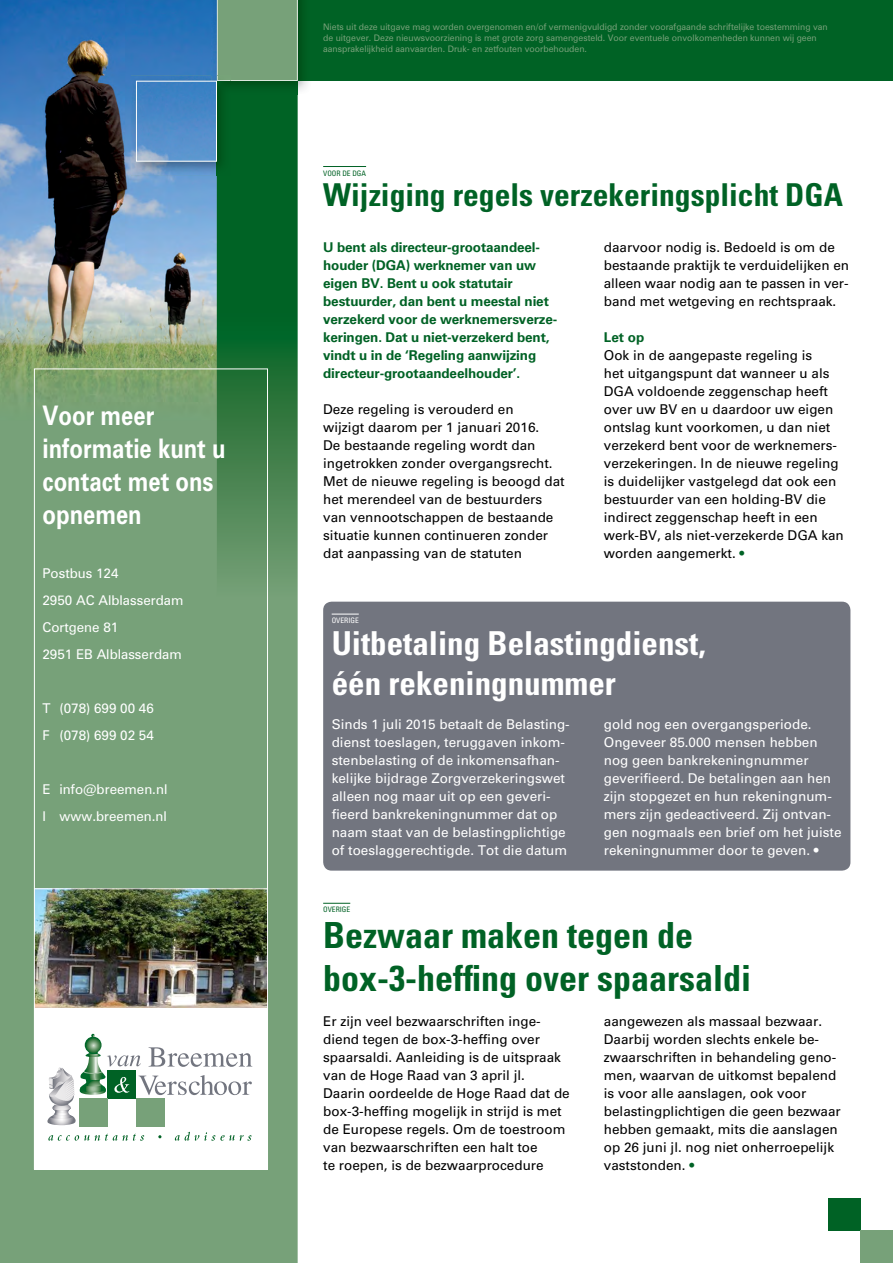
<style>
.page{position:relative;width:893px;height:1263px;background:#77a179}
.page>*{position:absolute;margin:0;border:0;box-sizing:border-box;transform-origin:0 0}
.t1{font:700 condensed 36px/43.2px "Univers LT Std";color:#006225}
.t2{font:700 condensed 33px/39.6px "Univers LT Std";color:#fff}
.t3{font:700 condensed 31.5px "Univers LT Std";color:#006225}
.t4{font:700 27px/33px "Zurich BT";color:#fff;scale:.83 1}
.t5{font:13.5px/18px "Univers LT Std";color:#000}
.t6{font:13.5px/18px "Univers LT Std";color:#fff}
.t7{font:700 13.5px/18px "Univers LT Std";letter-spacing:-.01em;color:#006225}
.t8{font:13.5px/27px "Zurich BT";color:#fff}
.t9{font:9px/10.8px "Zurich BT";color:#77a179}
.t10{font:condensed 7.5px "Univers LT Std";color:#006225}
.t11{font:condensed 7.5px "Univers LT Std";color:#fff}
.s1{color:#006225}
</style>
<div class="page">
<img style="left:0;top:0;width:217px;height:420px">
<div style="left:298px;top:81px;width:595px;height:1182px;background:#fff"></div>
<div style="left:217px;top:0;width:676px;height:81px;background:#006225"></div>
<svg style="left:217px;top:94px;width:81px;height:1169px"></svg>
<div style="left:828px;top:1198px;width:32px;height:32px;background:#006225"></div>
<div style="left:860px;top:1230px;width:33px;height:33px;background:#77a179"></div>
<img style="left:131px;top:76px;width:99px;height:99px">
<img style="left:138px;top:83px;width:77px;height:77px">
<svg style="left:212px;top:0;width:96px;height:94px;background:#5d916c"></svg>
<div style="left:136px;top:81px;width:81px;height:81px;border:1px solid #fff"></div>
<div style="left:34px;top:1004px;width:234px;height:165px;background:#fff"></div>
<div style="left:80px;top:1099px;width:28px;height:28px;background:#77a179"></div>
<div style="left:136px;top:1099px;width:28px;height:28px;background:#77a179"></div>
<svg style="left:48px;top:1133px;width:96px;height:8px"></svg>
<svg style="left:175px;top:1132px;width:77px;height:9px"></svg>
<svg style="left:47px;top:1047px;width:205px;height:78px"></svg>
<svg style="left:85px;top:1037px;width:17px;height:16px"></svg>
<svg style="left:91px;top:1034px;width:4px;height:3px"></svg>
<img style="left:36px;top:889px;width:230px;height:119px">
<hr style="left:34px;top:888px;width:234px;height:1px;background:#fff">
<div style="left:34px;top:369px;width:234px;height:800px;border:1px solid #fff"></div>
<svg style="left:323px;top:903px;width:27px;height:1px"></svg>
<hr style="left:323px;top:166px;width:43px;height:1px;background:#006225">
<div style="left:323px;top:602px;width:527px;height:269px;background:#72757f;border-radius:9px"></div>
<svg style="left:332px;top:614px;width:27px;height:1px"></svg>
<h3 class="t4" style="left:43px;top:399px;width:222px">Voor meer informatie kunt u contact met ons opnemen</h3>
<p class="t8" style="left:43px;top:560px;width:142px">Postbus 124<br>2950 AC Alblasserdam<br>Cortgene 81<br>2951 EB Alblasserdam</p>
<p class="t8" style="left:43px;top:695px;width:113px">T (078) 699 00 46<br>F (078) 699 02 54</p>
<p class="t8" style="left:43px;top:776px;width:126px">E info@breemen.nl<br>I www.breemen.nl</p>
<p class="t9" style="left:323px;top:22px;width:506px">Niets uit deze uitgave mag worden overgenomen en/of vermenigvuldigd zonder voorafgaande schriftelijke toestemming van de uitgever. Deze nieuwsvoorziening is met grote zorg samengesteld. Voor eventuele onvolkomenheden kunnen wij geen aansprakelijkheid aanvaarden. Druk- en zetfouten voorbehouden.</p>
<p class="t10" style="left:323px;top:168px;width:44px">VOOR DE DGA</p>
<h3 class="t3" style="left:323px;top:175px;width:521px">Wijziging regels verzekeringsplicht DGA</h3>
<p class="t7" style="left:323px;top:238px;width:236px">U bent als directeur-grootaandeel&shy;houder (DGA) werknemer van uw eigen BV. Bent u ook statutair bestuurder, dan bent u meestal niet verzekerd voor de werknemersverze&shy;keringen. Dat u niet-verzekerd bent, vindt u in de ‘Regeling aanwijzing directeur-grootaandeelhouder’.</p>
<p class="t5" style="left:323px;top:400px;width:243px">Deze regeling is verouderd en<br>wijzigt daarom per 1 januari 2016.<br>De bestaande regeling wordt dan ingetrokken zonder overgangsrecht.<br>Met de nieuwe regeling is beoogd dat het merendeel van de bestuurders van vennootschappen de bestaande situatie kunnen continueren zonder dat aanpassing van de statuten</p>
<p class="t5" style="left:604px;top:238px;width:247px">daarvoor nodig is. Bedoeld is om de bestaande praktijk te verduidelijken en alleen waar nodig aan te passen in ver&shy;band met wetgeving en rechtspraak.</p>
<p class="t7" style="left:604px;top:328px;width:42px">Let op</p>
<p class="t5" style="left:604px;top:346px;width:242px">Ook in de aangepaste regeling is<br>het uitgangspunt dat wanneer u als DGA voldoende zeggenschap heeft over uw BV en u daardoor uw eigen ontslag kunt voorkomen, u dan niet verzekerd bent voor de werknemers&shy;verzekeringen. In de nieuwe regeling is duidelijker vastgelegd dat ook een bestuurder van een holding-BV die indirect zeggenschap heeft in een werk-BV, als niet-verzekerde DGA kan worden aangemerkt. <span class="s1">•</span></p>
<p class="t11" style="left:332px;top:616px;width:29px">OVERI GE</p>
<h2 class="t2" style="left:332px;top:623px;width:376px">Uitbetaling Belastingdienst, één rekeningnummer</h2>
<p class="t6" style="left:332px;top:715px;width:240px">Sinds 1 juli 2015 betaalt de Belasting&shy;dienst toeslagen, teruggaven inkom&shy;stenbelasting of de inkomensafhan&shy;kelijke bijdrage Zorgverzekeringswet alleen nog maar uit op een geveri&shy;fieerd bankrekeningnummer dat op naam staat van de belastingplichtige of toeslaggerechtigde. Tot die datum</p>
<p class="t6" style="left:604px;top:715px;width:239px">gold nog een overgangsperiode.<br>Ongeveer 85.000 mensen hebben nog geen bankrekeningnummer geverifieerd. De betalingen aan hen zijn stopgezet en hun rekeningnum&shy;mers zijn gedeactiveerd. Zij ontvan&shy;gen nogmaals een brief om het juiste rekeningnummer door te geven. •</p>
<p class="t10" style="left:323px;top:905px;width:29px">OVERI GE</p>
<h1 class="t1" style="left:323px;top:913px;width:429px">Bezwaar maken tegen de box-3-heffing over spaarsaldi</h1>
<p class="t5" style="left:323px;top:1012px;width:248px">Er zijn veel bezwaarschriften inge&shy;diend tegen de box-3-heffing over spaarsaldi. Aanleiding is de uitspraak van de Hoge Raad van 3 april jl.<br>Daarin oordeelde de Hoge Raad dat de box-3-heffing mogelijk in strijd is met de Europese regels. Om de toestroom van bezwaarschriften een halt toe<br>te roepen, is de bezwaarprocedure</p>
<p class="t5" style="left:604px;top:1012px;width:239px">aangewezen als massaal bezwaar.<br>Daarbij worden slechts enkele be&shy;zwaarschriften in behandeling geno&shy;men, waarvan de uitkomst bepalend is voor alle aanslagen, ook voor belastingplichtigen die geen bezwaar hebben gemaakt, mits die aanslagen op 26 juni jl. nog niet onherroepelijk vaststonden. <span class="s1">•</span></p>
</div>
